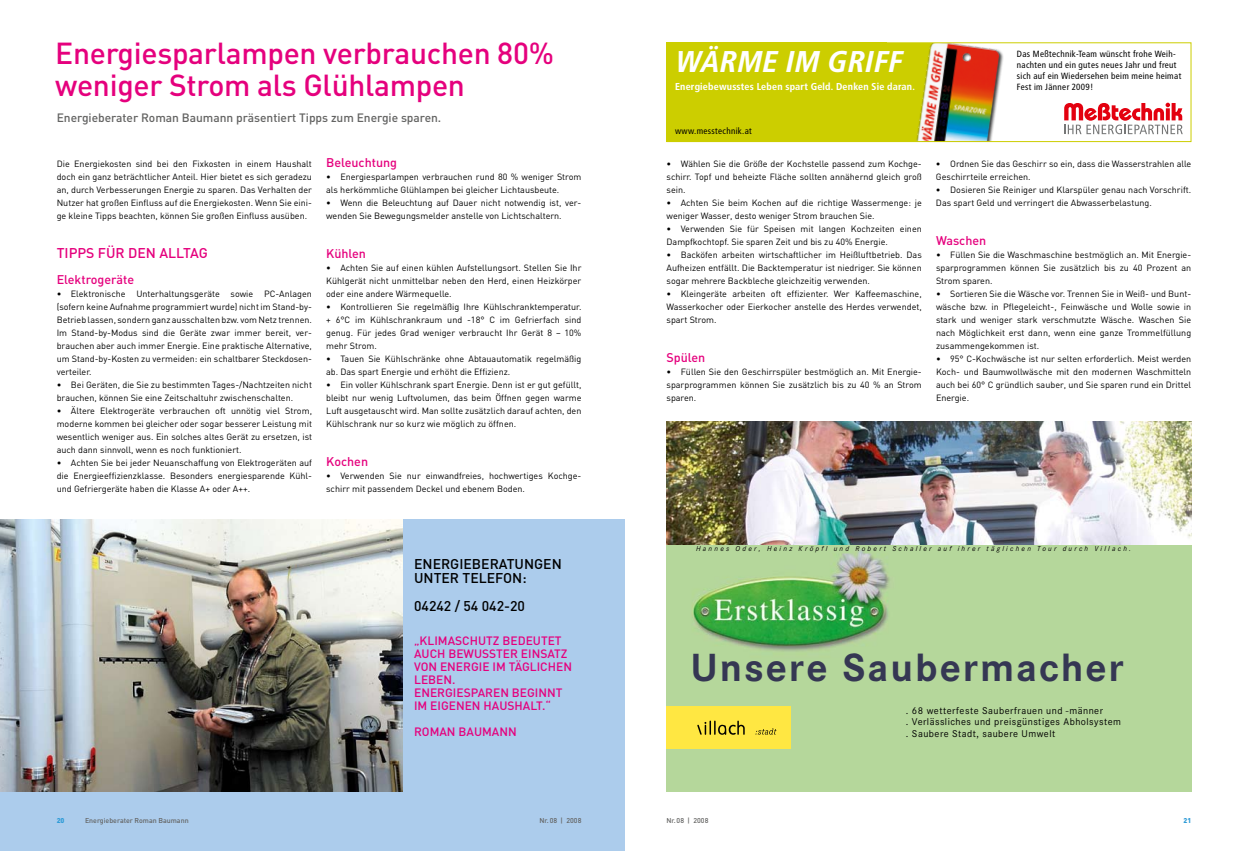
<style>
.page{position:relative;width:1248px;height:851px;background:#fff}
.page>*{position:absolute;margin:0;border:0;box-sizing:border-box;transform-origin:0 0}
.t1{font:700 38.5px "Corporate SBQ";letter-spacing:.05em;color:#353753}
.t2{font:500 30px/32px "DIN";letter-spacing:-.01em;color:#e5007d}
.t3{font:italic 700 30px "Transit";color:#fff}
.t4{font:500 14px/14px "DIN";color:#000}
.t5{font:500 14px "DIN";color:#e5007d}
.t6{font:500 12.5px "DIN";color:#e5007d}
.t7{font:500 12px/13px "DIN";color:#e5007d}
.t8{font:500 12px "DIN";letter-spacing:-.005em;color:#636362}
.t9{font:700 10px "Transit";color:#fff}
.t10{font:9.6px/11.6px "Corporate SBQ";letter-spacing:.05em;color:#000}
.t11{font:9px/13px "DIN";color:#000;text-align:justify}
.t12{font:9px/11px "Transit";color:#000}
.t13{font:italic 7px "Corporate SBQ";letter-spacing:.325em;color:#000}
.t14{font:500 7px "DIN";color:#636362}
.t15{font:900 7px "DIN";color:#309cd7}
</style>
<div class="page">
<div style="left:666px;top:43px;width:271px;height:99px;background:#ccce00"></div>
<div style="left:915px;top:40px;width:88px;height:106px;background:#000;opacity:.75"></div>
<img style="left:916px;top:45px;width:86px;height:95px">
<div style="left:0;top:519px;width:624px;height:331px;background:#acccec"></div>
<img style="left:666px;top:421px;width:525px;height:370px">
<div style="left:666px;top:706px;width:124px;height:42px;background:#ffe742"></div>
<svg style="left:755px;top:728px;width:21px;height:6px"></svg>
<svg style="left:697px;top:720px;width:47px;height:14px"></svg>
<img style="left:0;top:519px;width:403px;height:272px">
<svg style="left:1064px;top:103px;width:118px;height:31px"></svg>
<div style="left:888px;top:142px;width:128px;height:9px;background:#fff"></div>
<div style="left:886px;top:33px;width:128px;height:10px;background:#fff"></div>
<div style="left:666px;top:43px;width:525px;height:99px;border:1px solid #ccce00"></div>
<h2 class="t2" style="left:55px;top:36px;width:500px">Energiesparlampen verbrauchen 80% weniger Strom als Glühlampen</h2>
<h3 class="t8" style="left:57px;top:110px;width:386px">Energieberater Roman Baumann präsentiert Tipps zum Energie sparen.</h3>
<p class="t11" style="left:57px;top:157px;width:257px">Die Energiekosten sind bei den Fixkosten in einem Haushalt doch ein ganz beträchtlicher Anteil. Hier bietet es sich geradezu an, durch Verbesserungen Energie zu sparen. Das Verhalten der Nutzer hat großen Einfluss auf die Energiekosten. Wenn Sie eini&shy;ge kleine Tipps beachten, können Sie großen Einfluss ausüben.</p>
<h3 class="t5" style="left:57px;top:244px;width:16px">Tippsfürden</h3>
<h3 class="t5" style="left:159px;top:244px;width:18px">Alltag</h3>
<h3 class="t6" style="left:57px;top:271px;width:79px">Elektrogeräte</h3>
<p class="t11" style="left:57px;top:287px;width:257px">• Elektronische Unterhaltungsgeräte sowie PC-Anlagen (sofern keine Aufnahme programmiert wurde) nicht im Stand-by-Betrieb lassen, sondern ganz ausschalten bzw. vom Netz trennen.<br>Im Stand-by-Modus sind die Geräte zwar immer bereit, ver&shy;brauchen aber auch immer Energie. Eine praktische Alternative, um Stand-by-Kosten zu vermeiden: ein schaltbarer Steckdosen&shy;verteiler.</p>
<p class="t11" style="left:57px;top:378px;width:257px">• Bei Geräten, die Sie zu bestimmten Tages-/Nachtzeiten nicht brauchen, können Sie eine Zeitschaltuhr zwischenschalten.</p>
<p class="t11" style="left:57px;top:404px;width:257px">• Ältere Elektrogeräte verbrauchen oft unnötig viel Strom, moderne kommen bei gleicher oder sogar besserer Leistung mit wesentlich weniger aus. Ein solches altes Gerät zu ersetzen, ist auch dann sinnvoll, wenn es noch funktioniert.</p>
<p class="t11" style="left:57px;top:456px;width:257px">• Achten Sie bei jeder Neuanschaffung von Elektrogeräten auf die Energieeffizienzklasse. Besonders energiesparende Kühl&shy;und Gefriergeräte haben die Klasse A+ oder A++.</p>
<h3 class="t6" style="left:326px;top:154px;width:72px">Beleuchtung</h3>
<p class="t11" style="left:326px;top:170px;width:257px">• Energiesparlampen verbrauchen rund 80 % weniger Strom als herkömmliche Glühlampen bei gleicher Lichtausbeute.</p>
<p class="t11" style="left:326px;top:196px;width:257px">• Wenn die Beleuchtung auf Dauer nicht notwendig ist, ver&shy;wenden Sie Bewegungsmelder anstelle von Lichtschaltern.</p>
<h3 class="t6" style="left:326px;top:245px;width:41px">Kühlen</h3>
<p class="t11" style="left:326px;top:261px;width:257px">• Achten Sie auf einen kühlen Aufstellungsort. Stellen Sie Ihr Kühlgerät nicht unmittelbar neben den Herd, einen Heizkörper oder eine andere Wärmequelle.</p>
<p class="t11" style="left:326px;top:300px;width:257px">• Kontrollieren Sie regelmäßig Ihre Kühlschranktemperatur. + 6°C im Kühlschrankraum und -18° C im Gefrierfach sind genug. Für jedes Grad weniger verbraucht Ihr Gerät 8 – 10% mehr Strom.</p>
<p class="t11" style="left:326px;top:352px;width:257px">• Tauen Sie Kühlschränke ohne Abtauautomatik regelmäßig ab. Das spart Energie und erhöht die Effizienz.</p>
<p class="t11" style="left:326px;top:378px;width:257px">• Ein voller Kühlschrank spart Energie. Denn ist er gut gefüllt, bleibt nur wenig Luftvolumen, das beim Öffnen gegen warme Luft ausgetauscht wird. Man sollte zusätzlich darauf achten, den Kühlschrank nur so kurz wie möglich zu öffnen.</p>
<h3 class="t6" style="left:326px;top:453px;width:43px">Kochen</h3>
<p class="t11" style="left:326px;top:469px;width:257px">• Verwenden Sie nur einwandfreies, hochwertiges Kochge&shy;schirr mit passendem Deckel und ebenem Boden.</p>
<h3 class="t4" style="left:414px;top:556px;width:18px">Energieberatungen unter</h3>
<h3 class="t4" style="left:462px;top:570px;width:18px">Telefon</h3>
<h3 class="t4" style="left:414px;top:563px;width:114px;line-height:28px;text-align:right">:<br>04242 / 54 042-20</h3>
<h3 class="t7" style="left:414px;top:633px;width:159px">„KLIMASCHUTZ BEDEUTET<br>AUCH BEWUSSTER EINSATZ<br>VON ENERGIE IM TÄGLICHEN<br>LEBEN.<br>ENERGIESPAREN BEGINNT<br>IM EIGENEN HAUSHALT.“</h3>
<h3 class="t7" style="left:414px;top:724px;width:104px">ROMAN BAUMANN</h3>
<p class="t15" style="left:57px;top:815px;width:9px">20</p>
<p class="t14" style="left:85px;top:815px;width:105px">Energieberater Roman Baumann</p>
<p class="t14" style="left:539px;top:815px;width:43px">Nr. 08 | 2008</p>
<h2 class="t3" style="left:675px;top:44px;width:228px">WÄRME IM GRIFF</h2>
<p class="t9" style="left:675px;top:81px;width:241px">Energiebewusstes Leben spart Geld. Denken Sie daran.</p>
<p class="t12" style="left:675px;top:125px;width:79px">www.messtechnik.at</p>
<p class="t11" style="left:666px;top:157px;width:257px">• Wählen Sie die Größe der Kochstelle passend zum Kochge&shy;schirr. Topf und beheizte Fläche sollten annähernd gleich groß sein.</p>
<p class="t11" style="left:666px;top:196px;width:257px">• Achten Sie beim Kochen auf die richtige Wassermenge: je weniger Wasser, desto weniger Strom brauchen Sie.</p>
<p class="t11" style="left:666px;top:222px;width:257px">• Verwenden Sie für Speisen mit langen Kochzeiten einen<br>Dampfkochtopf. Sie sparen Zeit und bis zu 40% Energie.</p>
<p class="t11" style="left:666px;top:248px;width:257px">• Backöfen arbeiten wirtschaftlicher im Heißluftbetrieb. Das Aufheizen entfällt. Die Backtemperatur ist niedriger. Sie können sogar mehrere Backbleche gleichzeitig verwenden.</p>
<p class="t11" style="left:666px;top:287px;width:257px">• Kleingeräte arbeiten oft effizienter. Wer Kaffeemaschine, Wasserkocher oder Eierkocher anstelle des Herdes verwendet, spart Strom.</p>
<h3 class="t6" style="left:666px;top:349px;width:40px">Spülen</h3>
<p class="t11" style="left:666px;top:365px;width:257px">• Füllen Sie den Geschirrspüler bestmöglich an. Mit Energie&shy;sparprogrammen können Sie zusätzlich bis zu 40 % an Strom sparen.</p>
<p class="t12" style="left:1016px;top:49px;width:166px">Das Meßtechnik-Team wünscht frohe Weih&shy;nachten und ein gutes neues Jahr und freut sich auf ein Wiedersehen beim meine heimat Fest im Jänner 2009!</p>
<p class="t11" style="left:935px;top:157px;width:257px">• Ordnen Sie das Geschirr so ein, dass die Wasserstrahlen alle<br>Geschirrteile erreichen.</p>
<p class="t11" style="left:935px;top:183px;width:257px">• Dosieren Sie Reiniger und Klarspüler genau nach Vorschrift.<br>Das spart Geld und verringert die Abwasserbelastung.</p>
<h3 class="t6" style="left:935px;top:232px;width:52px">Waschen</h3>
<p class="t11" style="left:935px;top:248px;width:257px">• Füllen Sie die Waschmaschine bestmöglich an. Mit Energie&shy;sparprogrammen können Sie zusätzlich bis zu 40 Prozent an Strom sparen.</p>
<p class="t11" style="left:935px;top:287px;width:257px">• Sortieren Sie die Wäsche vor. Trennen Sie in Weiß- und Bunt&shy;wäsche bzw. in Pflegeleicht-, Feinwäsche und Wolle sowie in stark und weniger stark verschmutzte Wäsche. Waschen Sie nach Möglichkeit erst dann, wenn eine ganze Trommelfüllung zusammengekommen ist.</p>
<p class="t11" style="left:935px;top:352px;width:257px">• 95° C-Kochwäsche ist nur selten erforderlich. Meist werden Koch- und Baumwollwäsche mit den modernen Waschmitteln auch bei 60° C gründlich sauber, und Sie sparen rund ein Drittel Energie.</p>
<p class="t13" style="left:696px;top:544px;width:436px">Hannes Oder, Heinz Kröpfl und Robert Schaller auf ihrer täglichen Tour durch Villach.</p>
<h1 class="t1" style="left:690px;top:644px;width:435px">Unsere Saubermacher</h1>
<p class="t10" style="left:905px;top:704px;width:217px">. 68 wetterfeste Sauberfrauen und -männer<br>. Verlässliches und preisgünstiges Abholsystem . Saubere Stadt, saubere Umwelt</p>
<p class="t14" style="left:666px;top:815px;width:43px">Nr. 08 | 2008</p>
<p class="t15" style="left:1183px;top:815px;width:9px">21</p>
</div>
